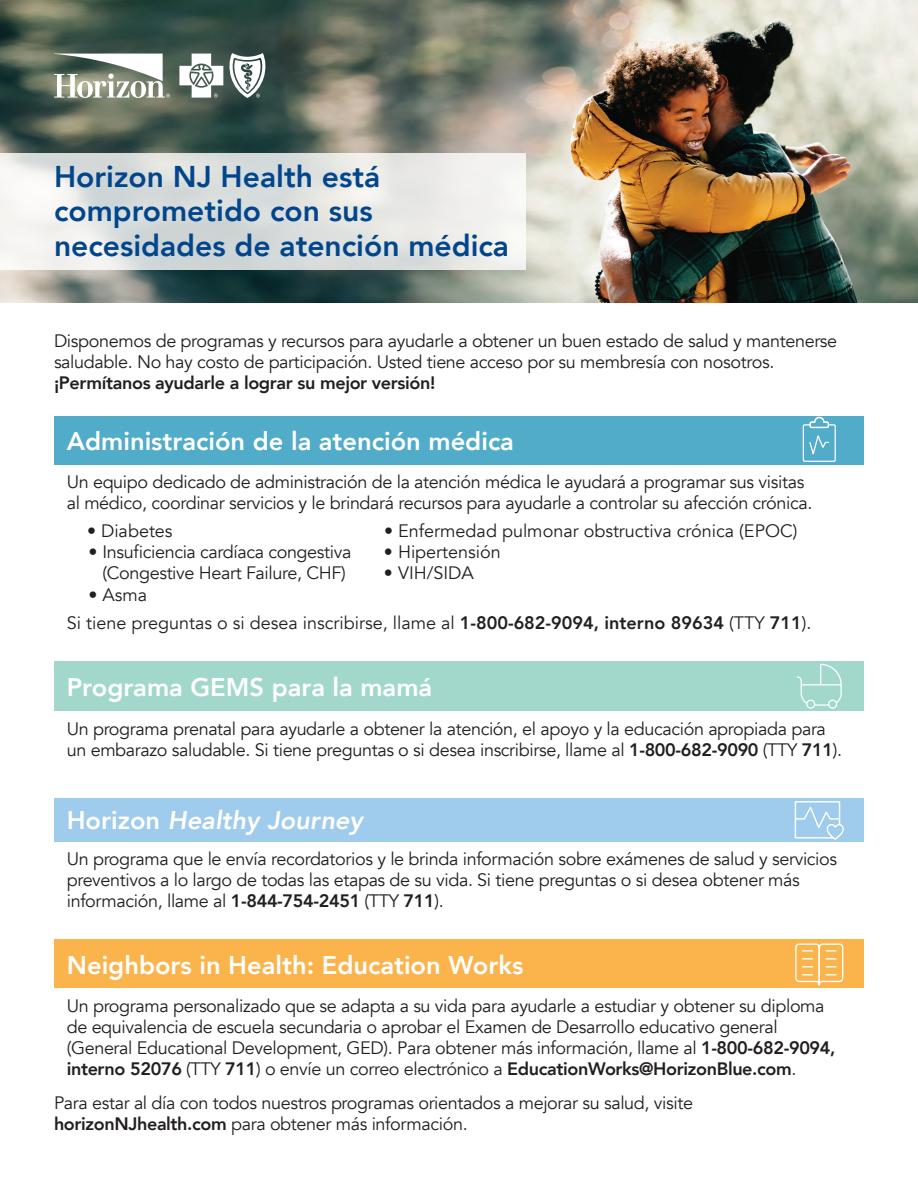
<style>
.page{position:relative;width:918px;height:1188px;background:#fff}
.page>*{position:absolute;margin:0;border:0;box-sizing:border-box;transform-origin:0 0}
.t1{font:800 30px/34.5px "Avenir";color:#01468c}
.t2{font:800 25.5px "Avenir";color:#fff}
.t3{font:italic 800 25.5px "Avenir";color:#fff}
.t4{font:18px/21px "Avenir";letter-spacing:-.02em;color:#231f20}
.t5{font:18px/28.3px "Avenir";color:#231f20}
.t6{font:800 18px "Avenir";letter-spacing:-.02em;color:#231f20}
.s1{font-weight:800}
.s2{font-style:normal}
</style>
<div class="page">
<img style="left:0;top:0;width:918px;height:302px">
<svg style="left:179px;top:54px;width:44px;height:44px"></svg>
<svg style="left:54px;top:54px;width:116px;height:44px"></svg>
<svg style="left:229px;top:53px;width:36px;height:45px"></svg>
<svg style="left:0;top:154px;width:526px;height:116px"></svg>
<div style="left:54px;top:416px;width:810px;height:48px;background:#51acca"></div>
<div style="left:54px;top:661px;width:810px;height:50px;background:#a2d8cb"></div>
<div style="left:54px;top:798px;width:810px;height:43px;background:#9fcbec"></div>
<div style="left:54px;top:940px;width:810px;height:48px;background:#fbb44c"></div>
<svg style="left:795px;top:943px;width:48px;height:42px"></svg>
<svg style="left:803px;top:417px;width:33px;height:45px"></svg>
<svg style="left:797px;top:664px;width:45px;height:45px"></svg>
<svg style="left:795px;top:801px;width:49px;height:39px"></svg>
<h1 class="t1" style="left:54px;top:159px;width:457px">Horizon NJ Health está comprometido con sus necesidades de atención médica</h1>
<p class="t4" style="left:54px;top:331px;width:785px">Disponemos de programas y recursos para ayudarle a obtener un buen estado de salud y mantenerse saludable. No hay costo de participación. Usted tiene acceso por su membresía con nosotros.</p>
<p class="t6" style="left:54px;top:369px;width:383px">¡Permítanos ayudarle a lograr su mejor versión!</p>
<h2 class="t2" style="left:67px;top:421px;width:449px">Administración de la atención médica</h2>
<p class="t4" style="left:67px;top:472px;width:747px">Un equipo dedicado de administración de la atención médica le ayudará a programar sus visitas al médico, coordinar servicios y le brindará recursos para ayudarle a controlar su afección crónica.</p>
<p class="t5" style="left:87px;top:517px;width:87px">• Diabetes</p>
<p class="t5" style="left:384px;top:517px;width:415px">• Enfermedad pulmonar obstructiva crónica (EPOC)</p>
<p class="t4" style="left:88px;top:542px;width:264px">• Insuficiencia cardíaca congestiva</p>
<p class="t5" style="left:384px;top:538px;width:118px">• Hipertensión</p>
<p class="t4" style="left:102px;top:563px;width:245px">(Congestive Heart Failure, CHF)</p>
<p class="t4" style="left:384px;top:563px;width:91px">• VIH/SIDA</p>
<p class="t5" style="left:67px;top:581px;width:746px;text-indent:22px">• Asma<br>Si tiene preguntas o si desea inscribirse, llame al <span class="s1">1-800-682-9094, interno 89634</span> (TTY <span class="s1">711</span>).</p>
<h2 class="t2" style="left:67px;top:667px;width:367px">Programa GEMS para la mamá</h2>
<p class="t4" style="left:67px;top:718px;width:777px">Un programa prenatal para ayudarle a obtener la atención, el apoyo y la educación apropiada para un embarazo saludable. Si tiene preguntas o si desea inscribirse, llame al <span class="s1">1-800-682-9090</span> (TTY <span class="s1">711</span>).</p>
<h2 class="t3" style="left:67px;top:805px;width:298px"><span class="s2">Horizon</span> Healthy Journey</h2>
<p class="t4" style="left:67px;top:849px;width:772px">Un programa que le envía recordatorios y le brinda información sobre exámenes de salud y servicios preventivos a lo largo de todas las etapas de su vida. Si tiene preguntas o si desea obtener más información, llame al <span class="s1">1-844-754-2451</span> (TTY <span class="s1">711</span>).</p>
<h2 class="t2" style="left:67px;top:945px;width:458px">Neighbors in Health: Education Works</h2>
<p class="t4" style="left:67px;top:996px;width:770px">Un programa personalizado que se adapta a su vida para ayudarle a estudiar y obtener su diploma de equivalencia de escuela secundaria o aprobar el Examen de Desarrollo educativo general (General Educational Development, GED). Para obtener más información, llame al <span class="s1">1-800-682-9094, interno 52076</span> (TTY <span class="s1">711</span>) o envíe un correo electrónico a <span class="s1">EducationWorks@HorizonBlue.com</span>.</p>
<p class="t4" style="left:54px;top:1092px;width:641px">Para estar al día con todos nuestros programas orientados a mejorar su salud, visite <span class="s1">horizonNJhealth.com</span> para obtener más información.</p>
</div>
